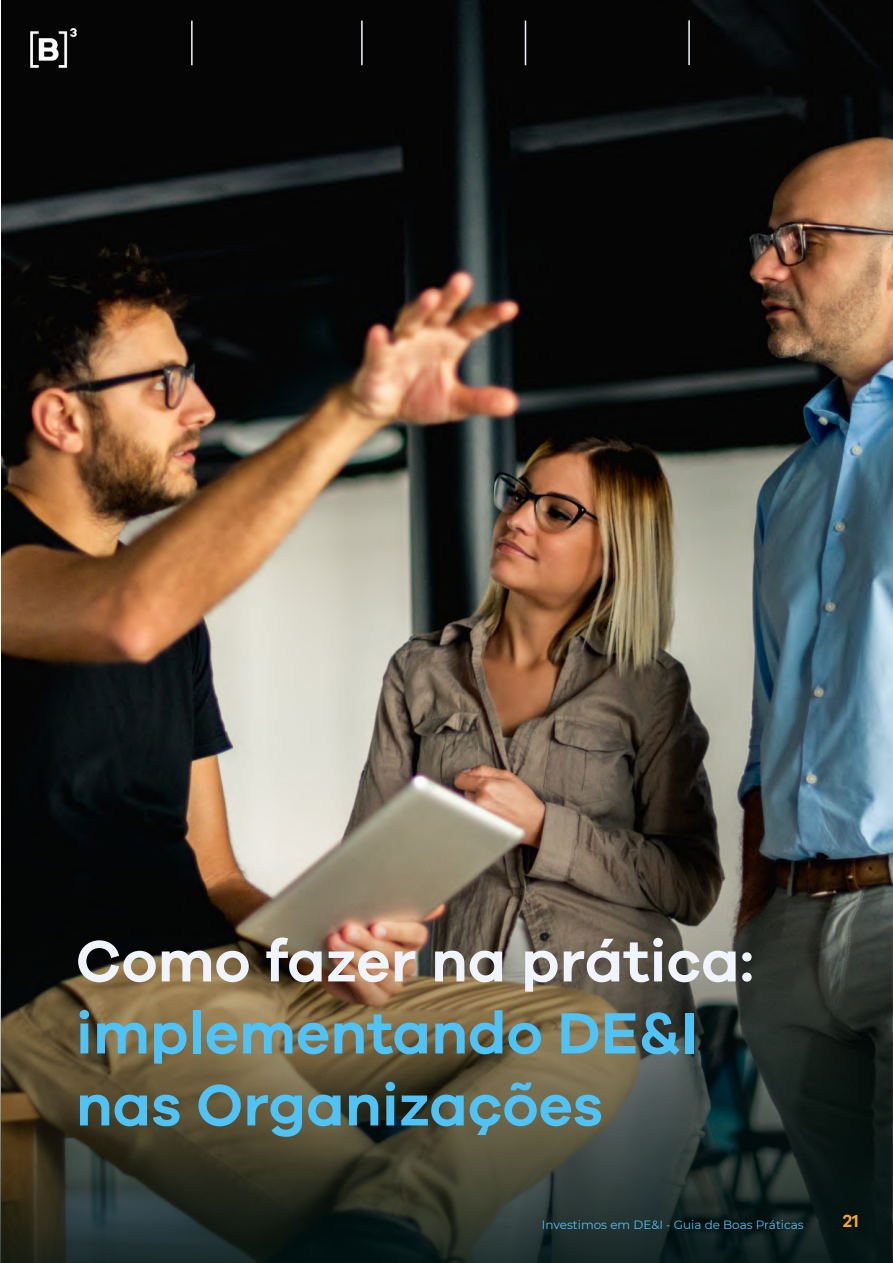
<style>
.page{position:relative;width:893px;height:1263px;background:#fff}
.page>*{position:absolute;margin:0;border:0;box-sizing:border-box;transform-origin:0 0}
.t1{font:600 60px/72px "Galano Grotesque";color:#4fc3f6}
.t2{font:600 60px "Galano Grotesque";color:#f0f5fd}
.t3{font:600 18px "Galano Grotesque";color:#f6a733}
.t4{font:12px "Montserrat";color:#53c1ef}
</style>
<div class="page">
<img style="left:2px;top:1px;width:891px;height:1262px">
<img style="left:0;top:781px;width:891px;height:482px">
<hr style="left:688px;top:20px;width:2px;height:45px;background:#f0f5fd">
<hr style="left:525px;top:21px;width:1px;height:44px;background:#f0f5fd">
<hr style="left:361px;top:21px;width:2px;height:44px;background:#f0f5fd">
<hr style="left:191px;top:21px;width:2px;height:44px;background:#f0f5fd">
<img style="left:24px;top:24px;width:55px;height:47px">
<h1 class="t2" style="left:76px;top:925px;width:680px">Como fazer na prática:</h1>
<h1 class="t1" style="left:76px;top:995px;width:623px">implementando DE&amp;I nas Organizações</h1>
<p class="t4" style="left:542px;top:1216px;width:263px">Investimos em DE&amp;I - Guia de Boas Práticas</p>
<h2 class="t3" style="left:843px;top:1210px;width:18px">21</h2>
</div>
